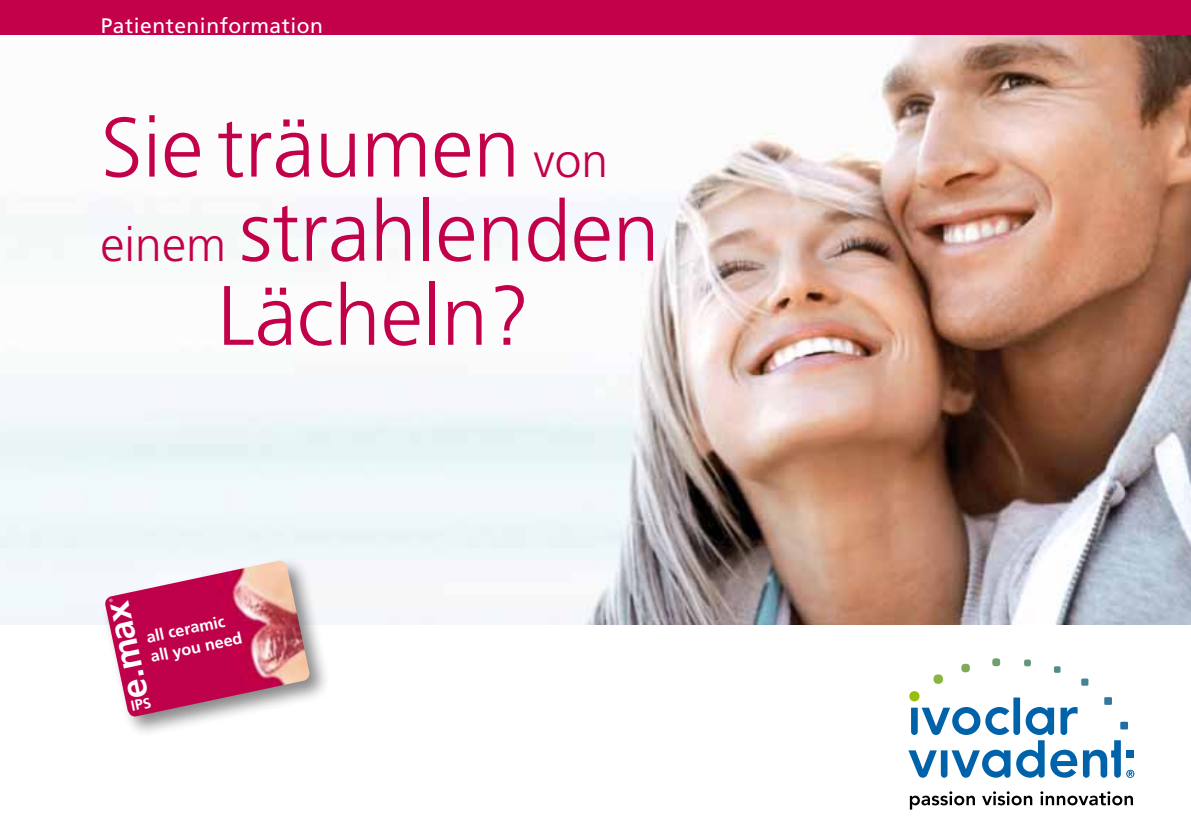
<style>
.page{position:relative;width:1191px;height:840px;background:#fff}
.page>*{position:absolute;margin:0;border:0;box-sizing:border-box;transform-origin:0 0}
.t1{font:300 84px "Frutiger";color:#c3004a}
.t2{font:700 35.6px "Frutiger";color:#fff}
.t3{font:21px "Frutiger";letter-spacing:.025em;color:#fff}
.t4{font:700 16.2px/20px "Frutiger";color:#fff}
.s1{font-size:48px}
</style>
<div class="page">
<img style="left:0;top:34px;width:1191px;height:590px">
<svg style="left:1104px;top:696px;width:8px;height:8px"></svg>
<div style="left:1081px;top:678px;width:7px;height:7px;background:#448295"></div>
<svg style="left:1054px;top:666px;width:6px;height:6px"></svg>
<svg style="left:1024px;top:659px;width:7px;height:7px"></svg>
<svg style="left:992px;top:658px;width:8px;height:8px"></svg>
<div style="left:1126px;top:750px;width:8px;height:7px;background:#0062a9"></div>
<div style="left:1120px;top:721px;width:8px;height:8px;background:#1f6da4"></div>
<svg style="left:961px;top:663px;width:9px;height:9px"></svg>
<svg style="left:933px;top:674px;width:10px;height:10px"></svg>
<svg style="left:908px;top:691px;width:169px;height:86px"></svg>
<svg style="left:1083px;top:740px;width:37px;height:37px"></svg>
<svg style="left:1126px;top:769px;width:8px;height:8px"></svg>
<svg style="left:910px;top:791px;width:65px;height:18px"></svg>
<svg style="left:982px;top:791px;width:50px;height:14px"></svg>
<svg style="left:1040px;top:791px;width:93px;height:14px"></svg>
<div style="left:99px;top:554px;width:230px;height:182px;background:#000;opacity:.47"></div>
<img style="left:104px;top:560px;width:206px;height:156px">
<div style="left:0;top:0;width:1191px;height:34px;background:#c3004a"></div>
<svg style="left:131px;top:696px;width:20px;height:14px"></svg>
<svg style="left:109px;top:598px;width:4px;height:4px"></svg>
<p class="t3" style="left:101px;top:13px;width:224px">Patienteninformation</p>
<p class="t1" style="left:101px;top:100px;width:509px">Sie träumen <span class="s1">von</span></p>
<p class="t1" style="left:101px;top:184px;width:560px"><span class="s1">einem</span> strahlenden</p>
<p class="t1" style="left:217px;top:268px;width:314px">Lächeln?</p>
<p class="t2" style="left:116px;top:702px;width:101px;rotate:-102deg">e.max</p>
<p class="t4" style="left:144px;top:627px;width:95px;rotate:-12deg">all ceramic all you need</p>
</div>
